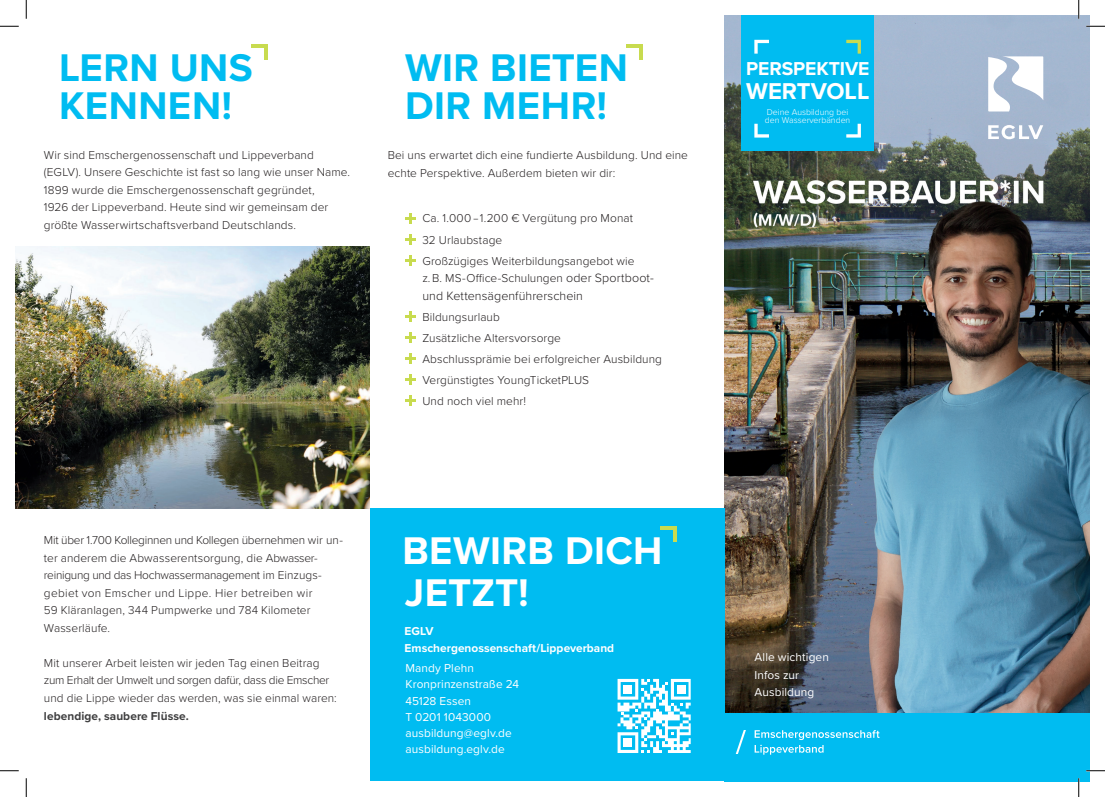
<style>
.page{position:relative;width:1105px;height:797px;background:#fff}
.page>*{position:absolute;margin:0;border:0;box-sizing:border-box;transform-origin:0 0}
.t1{font:700 40px/37.5px "Proxima Nova";letter-spacing:.01em;color:#00bcf1}
.t2{font:700 40px/42px "Proxima Nova";letter-spacing:.01em;color:#fff}
.t3{font:700 23.75px "Proxima Nova";color:#fff}
.t4{font:700 19.38px "Proxima Nova";letter-spacing:-.005em;color:#fff}
.t5{font:300 12.5px "Proxima Nova";letter-spacing:.005em;color:#231f20}
.t6{font:300 11.88px/17.5px "Proxima Nova";letter-spacing:.005em;color:#231f20}
.t7{font:11.88px/16.2px "Proxima Nova";letter-spacing:.01em;color:#fff}
.t8{font:700 11.88px/17.5px "Proxima Nova";color:#fff}
.t9{font:700 11.88px "Proxima Nova";letter-spacing:.005em;color:#3e3e3f}
.t10{font:300 8.75px/8.8px "Proxima Nova";color:#fff}
.s1{font-size:12.5px}
</style>
<div class="page">
<img style="left:16px;top:246px;width:354px;height:262px">
<img style="left:724px;top:16px;width:365px;height:697px">
<div style="left:724px;top:713px;width:365px;height:68px;background:#00bcf1"></div>
<div style="left:370px;top:508px;width:354px;height:273px;background:#00bcf1"></div>
<hr style="left:626px;top:44px;width:16px;height:4px;background:#c8db4f">
<hr style="left:639px;top:44px;width:3px;height:16px;background:#c8db4f">
<hr style="left:251px;top:44px;width:17px;height:4px;background:#c8db4f">
<hr style="left:264px;top:44px;width:4px;height:16px;background:#c8db4f">
<hr style="left:660px;top:526px;width:17px;height:4px;background:#c8db4f">
<hr style="left:673px;top:526px;width:4px;height:16px;background:#c8db4f">
<div style="left:741px;top:16px;width:133px;height:135px;background:#00bcf1"></div>
<svg style="left:846px;top:40px;width:15px;height:14px"></svg>
<svg style="left:846px;top:124px;width:15px;height:14px"></svg>
<svg style="left:754px;top:40px;width:15px;height:14px"></svg>
<svg style="left:754px;top:124px;width:15px;height:14px"></svg>
<svg style="left:755px;top:730px;width:125px;height:24px"></svg>
<svg style="left:617px;top:679px;width:74px;height:74px"></svg>
<div style="left:623px;top:684px;width:9px;height:9px;background:#fff"></div>
<div style="left:677px;top:684px;width:9px;height:9px;background:#fff"></div>
<div style="left:623px;top:738px;width:9px;height:9px;background:#fff"></div>
<svg style="left:405px;top:213px;width:11px;height:11px"></svg>
<svg style="left:405px;top:234px;width:11px;height:11px"></svg>
<svg style="left:405px;top:255px;width:11px;height:11px"></svg>
<svg style="left:405px;top:311px;width:11px;height:11px"></svg>
<svg style="left:405px;top:332px;width:11px;height:11px"></svg>
<svg style="left:405px;top:353px;width:11px;height:11px"></svg>
<svg style="left:405px;top:374px;width:11px;height:11px"></svg>
<svg style="left:405px;top:395px;width:11px;height:11px"></svg>
<svg style="left:736px;top:730px;width:10px;height:23px"></svg>
<svg style="left:988px;top:125px;width:55px;height:14px"></svg>
<svg style="left:988px;top:56px;width:55px;height:55px"></svg>
<svg style="left:0;top:25px;width:19px;height:2px"></svg>
<svg style="left:1086px;top:25px;width:19px;height:2px"></svg>
<svg style="left:0;top:770px;width:19px;height:1px"></svg>
<svg style="left:1086px;top:770px;width:19px;height:1px"></svg>
<svg style="left:25px;top:0;width:2px;height:19px"></svg>
<svg style="left:25px;top:778px;width:2px;height:19px"></svg>
<svg style="left:1078px;top:0;width:1px;height:19px"></svg>
<svg style="left:1078px;top:778px;width:1px;height:19px"></svg>
<h1 class="t1" style="left:59px;top:48px;width:195px">LERN UNS<br>KENNEN!</h1>
<p class="t6" style="left:44px;top:145px;width:308px">Wir sind Emschergenossenschaft und Lippeverband (EGLV). Unsere Geschichte ist fast so lang wie unser Name.<br>1899 wurde die Emschergenossenschaft gegründet,<br>1926 der Lippeverband. Heute sind wir gemeinsam der größte Wasserwirtschaftsverband Deutschlands.</p>
<h1 class="t1" style="left:405px;top:48px;width:224px">WIR BIETEN<br>DIR MEHR!</h1>
<p class="t6" style="left:388px;top:146px;width:302px">Bei uns erwartet dich eine fundierte Ausbildung. Und eine echte Perspektive. Außerdem bieten wir dir:</p>
<p class="t6" style="left:422px;top:207px;width:214px;line-height:21px">Ca. 1.000 – 1.200 € Vergütung pro Monat<br>32 Urlaubstage<br>Großzügiges Weiterbildungsangebot wie</p>
<p class="t6" style="left:422px;top:269px;width:233px">z. B. MS-Office-Schulungen <span class="s1">oder Sportboot-</span></p>
<p class="t5" style="left:422px;top:286px;width:162px">und Kettensägenführerschein</p>
<p class="t6" style="left:422px;top:305px;width:241px;line-height:21px">Bildungsurlaub<br>Zusätzliche Altersvorsorge<br>Abschlussprämie bei erfolgreicher Ausbildung<br>Vergünstigtes YoungTicketPLUS<br>Und noch viel mehr!</p>
<p class="t6" style="left:44px;top:531px;width:300px">Mit über 1.700 Kolleginnen und Kollegen übernehmen wir un&shy;ter anderem die Abwasserentsorgung, die Abwasser&shy;reinigung und das Hochwassermanagement im Einzugs&shy;gebiet von Emscher und Lippe. Hier betreiben wir<br>59 Kläranlagen, 344 Pumpwerke und 784 Kilometer Wasserläufe.</p>
<p class="t6" style="left:44px;top:653px;width:294px">Mit unserer Arbeit leisten wir jeden Tag einen Beitrag zum Erhalt der Umwelt und sorgen dafür, dass die Emscher und die Lippe wieder das werden, was sie einmal waren:</p>
<p class="t9" style="left:44px;top:706px;width:146px">lebendige, saubere Flüsse.</p>
<h1 class="t2" style="left:402px;top:528px;width:262px">BEWIRB DICH<br>JETZT!</h1>
<p class="t8" style="left:404px;top:621px;width:211px">EGLV<br>Emschergenossenschaft/Lippeverband</p>
<p class="t7" style="left:405px;top:659px;width:115px">Mandy Plehn<br>Kronprinzenstraße 24<br>45128 Essen<br>T 0201 1043000 ausbildung@eglv.de ausbildung.eglv.de</p>
<h3 class="t4" style="left:746px;top:54px;width:125px">PERSPEKTIVE</h3>
<h2 class="t3" style="left:746px;top:73px;width:125px">WERTVOLL</h2>
<p class="t10" style="left:765px;top:107px;width:87px">Deine Ausbildung bei den Wasserverbänden</p>
<p class="t7" style="left:754px;top:648px;width:76px;line-height:17.5px">Alle wichtigen<br>Infos zur<br>Ausbildung</p>
</div>
